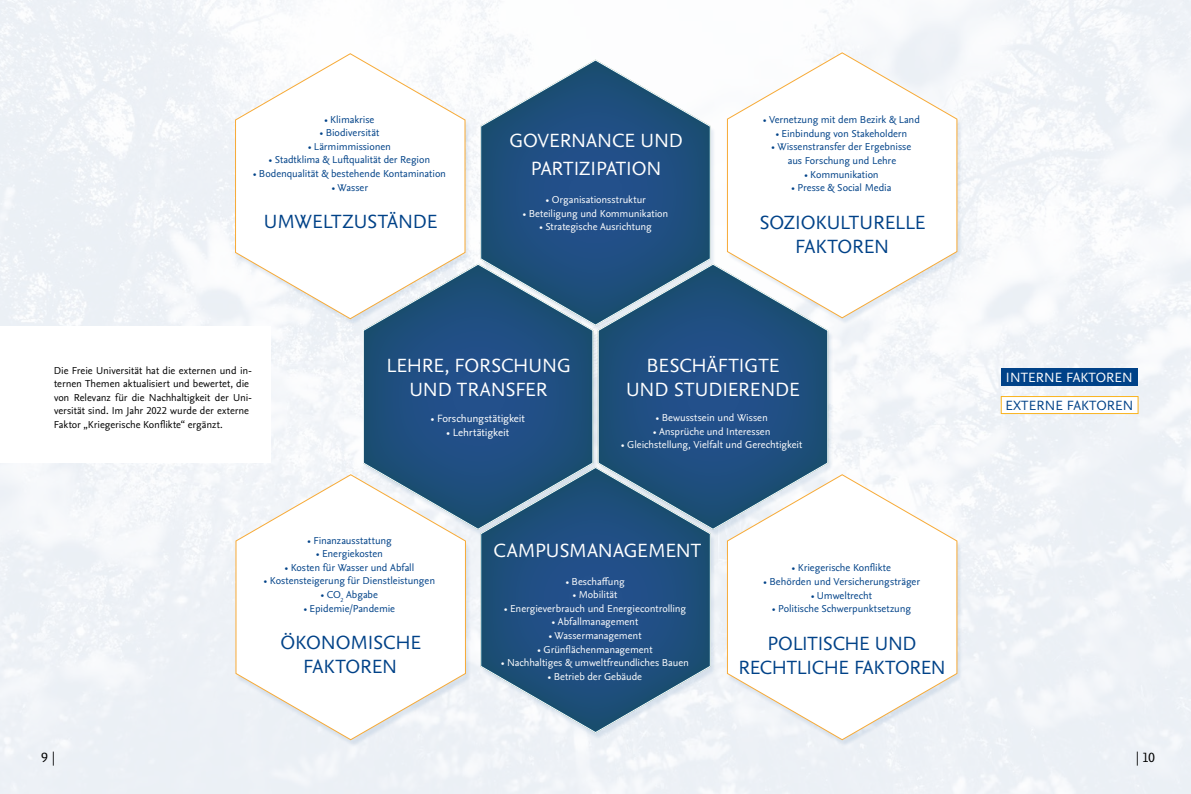
<style>
.page{position:relative;width:1191px;height:794px;background:#fff}
.page>*{position:absolute;margin:0;border:0;box-sizing:border-box;transform-origin:0 0}
.t1{font:20px/24px "Nexus Sans Pro";letter-spacing:-.005em;color:#fff;text-align:center}
.t2{font:20px/24px "Nexus Sans Pro";letter-spacing:-.01em;color:#004288;text-align:center}
.t3{font:14px "Nexus Sans Pro";letter-spacing:.01em;color:#fff}
.t4{font:14px "Nexus Sans Pro";letter-spacing:.01em;color:#004288}
.t5{font:14px "Nexus Sans Pro";color:#000}
.t6{font:11px "Nexus Sans Pro";letter-spacing:-.005em;color:#fff}
.t7{font:10.5px/13.6px "Nexus Sans Pro";letter-spacing:-.005em;color:#004288;text-align:center}
.t8{font:10.5px "Nexus Sans Pro";letter-spacing:-.005em;color:#fff}
.t9{font:10.5px/13.6px "Nexus Sans Pro";letter-spacing:-.005em;color:#000}
</style>
<div class="page">
<img style="left:0;top:0;width:1191px;height:794px">
<div style="left:1001px;top:396px;width:137px;height:18px;background:#fff;border:1px solid #fab31e"></div>
<div style="left:1001px;top:369px;width:136px;height:17px;background:#004288"></div>
<div style="left:235px;top:54px;width:728px;height:693px;background:#f4f6fa"></div>
<svg style="left:235px;top:53px;width:231px;height:266px"></svg>
<svg style="left:480px;top:60px;width:230px;height:265px"></svg>
<svg style="left:363px;top:264px;width:230px;height:265px;background:#35608b"></svg>
<svg style="left:598px;top:264px;width:230px;height:265px;background:#245382"></svg>
<svg style="left:480px;top:467px;width:230px;height:266px;background:#3f6891"></svg>
<svg style="left:726px;top:52px;width:231px;height:266px"></svg>
<svg style="left:235px;top:474px;width:231px;height:266px"></svg>
<svg style="left:726px;top:474px;width:231px;height:266px"></svg>
<div style="left:0;top:326px;width:270px;height:136px;background:#fff"></div>
<p class="t7" style="left:324px;top:112px;width:52px">• Klimakrise</p>
<p class="t7" style="left:320px;top:125px;width:61px">• Biodiversität</p>
<p class="t7" style="left:308px;top:139px;width:84px">• Lärmimmissionen</p>
<p class="t7" style="left:269px;top:152px;width:163px">• Stadtklima &amp; Luftqualität der Region</p>
<p class="t7" style="left:253px;top:166px;width:194px">• Bodenqualität &amp; bestehende Kontamination</p>
<p class="t7" style="left:332px;top:180px;width:38px">• Wasser</p>
<h1 class="t2" style="left:264px;top:208px;width:175px">UMWELTZUSTÄNDE</h1>
<h1 class="t1" style="left:509px;top:124px;width:175px;line-height:28.8px">GOVERNANCE UND<br>PARTIZIPATION</h1>
<p class="t8" style="left:546px;top:192px;width:101px">• Organisationsstruktur</p>
<p class="t8" style="left:523px;top:205px;width:147px">• Beteiligung und Kommunikation</p>
<p class="t8" style="left:539px;top:219px;width:114px">• Strategische Ausrichtung</p>
<p class="t7" style="left:763px;top:112px;width:158px">• Vernetzung mit dem Bezirk &amp; Land</p>
<p class="t7" style="left:775px;top:126px;width:133px">• Einbindung von Stakeholdern</p>
<p class="t7" style="left:771px;top:140px;width:141px">• Wissenstransfer der Ergebnisse aus Forschung und Lehre</p>
<p class="t7" style="left:804px;top:167px;width:76px">• Kommunikation</p>
<p class="t7" style="left:791px;top:180px;width:101px">• Presse &amp; Social Media</p>
<h1 class="t2" style="left:759px;top:209px;width:168px">SOZIOKULTURELLE<br>FAKTOREN</h1>
<p class="t9" style="left:54px;top:363px;width:200px">Die Freie Universität hat die externen und in&shy;ternen Themen aktualisiert und bewertet, die von Relevanz für die Nachhaltigkeit der Uni&shy;versität sind. Im Jahr 2022 wurde der externe Faktor „Kriegerische Konflikte“ ergänzt.</p>
<h1 class="t1" style="left:386px;top:353px;width:186px">LEHRE, FORSCHUNG<br>UND TRANSFER</h1>
<p class="t6" style="left:431px;top:410px;width:96px">• Forschungstätigkeit</p>
<p class="t6" style="left:446px;top:424px;width:64px">• Lehrtätigkeit</p>
<h1 class="t1" style="left:626px;top:352px;width:175px">BESCHÄFTIGTE<br>UND STUDIERENDE</h1>
<p class="t8" style="left:656px;top:410px;width:113px">• Bewusstsein und Wissen</p>
<p class="t8" style="left:653px;top:423px;width:119px">• Ansprüche und Interessen</p>
<p class="t8" style="left:621px;top:437px;width:183px">• Gleichstellung, Vielfalt und Gerechtigkeit</p>
<p class="t7" style="left:307px;top:533px;width:86px">• Finanzausstattung</p>
<p class="t7" style="left:316px;top:546px;width:68px">• Energiekosten</p>
<p class="t7" style="left:285px;top:560px;width:131px">• Kosten für Wasser und Abfall</p>
<p class="t7" style="left:264px;top:573px;width:173px">• Kostensteigerung für Dienstleistungen</p>
<p class="t7" style="left:321px;top:587px;width:59px">• CO<sub>2</sub> Abgabe</p>
<p class="t7" style="left:304px;top:601px;width:93px">• Epidemie/Pandemie</p>
<h1 class="t2" style="left:280px;top:629px;width:143px">ÖKONOMISCHE<br>FAKTOREN</h1>
<h1 class="t1" style="left:493px;top:537px;width:209px">CAMPUSMANAGEMENT</h1>
<p class="t8" style="left:566px;top:573px;width:60px">• Beschaffung</p>
<p class="t8" style="left:573px;top:587px;width:46px">• Mobilität</p>
<p class="t8" style="left:504px;top:600px;width:183px">• Energieverbrauch und Energiecontrolling</p>
<p class="t8" style="left:552px;top:614px;width:88px">• Abfallmanagement</p>
<p class="t8" style="left:548px;top:627px;width:94px">• Wassermanagement</p>
<p class="t8" style="left:537px;top:641px;width:116px">• Grünflächenmanagement</p>
<p class="t8" style="left:501px;top:655px;width:189px">• Nachhaltiges &amp; umweltfreundliches Bauen</p>
<p class="t8" style="left:548px;top:668px;width:96px">• Betrieb der Gebäude</p>
<p class="t7" style="left:792px;top:560px;width:101px">• Kriegerische Konflikte</p>
<p class="t7" style="left:763px;top:574px;width:158px">• Behörden und Versicherungsträger</p>
<p class="t7" style="left:811px;top:587px;width:63px">• Umweltrecht</p>
<p class="t7" style="left:772px;top:601px;width:140px">• Politische Schwerpunktsetzung</p>
<h1 class="t2" style="left:738px;top:630px;width:209px">POLITISCHE UND<br>RECHTLICHE FAKTOREN</h1>
<h2 class="t3" style="left:1006px;top:367px;width:128px">INTERNE FAKTOREN</h2>
<h2 class="t4" style="left:1005px;top:395px;width:130px">EXTERNE FAKTOREN</h2>
<h2 class="t5" style="left:41px;top:747px;width:15px">9 |</h2>
<h2 class="t5" style="left:1135px;top:746px;width:21px">| 10</h2>
</div>
